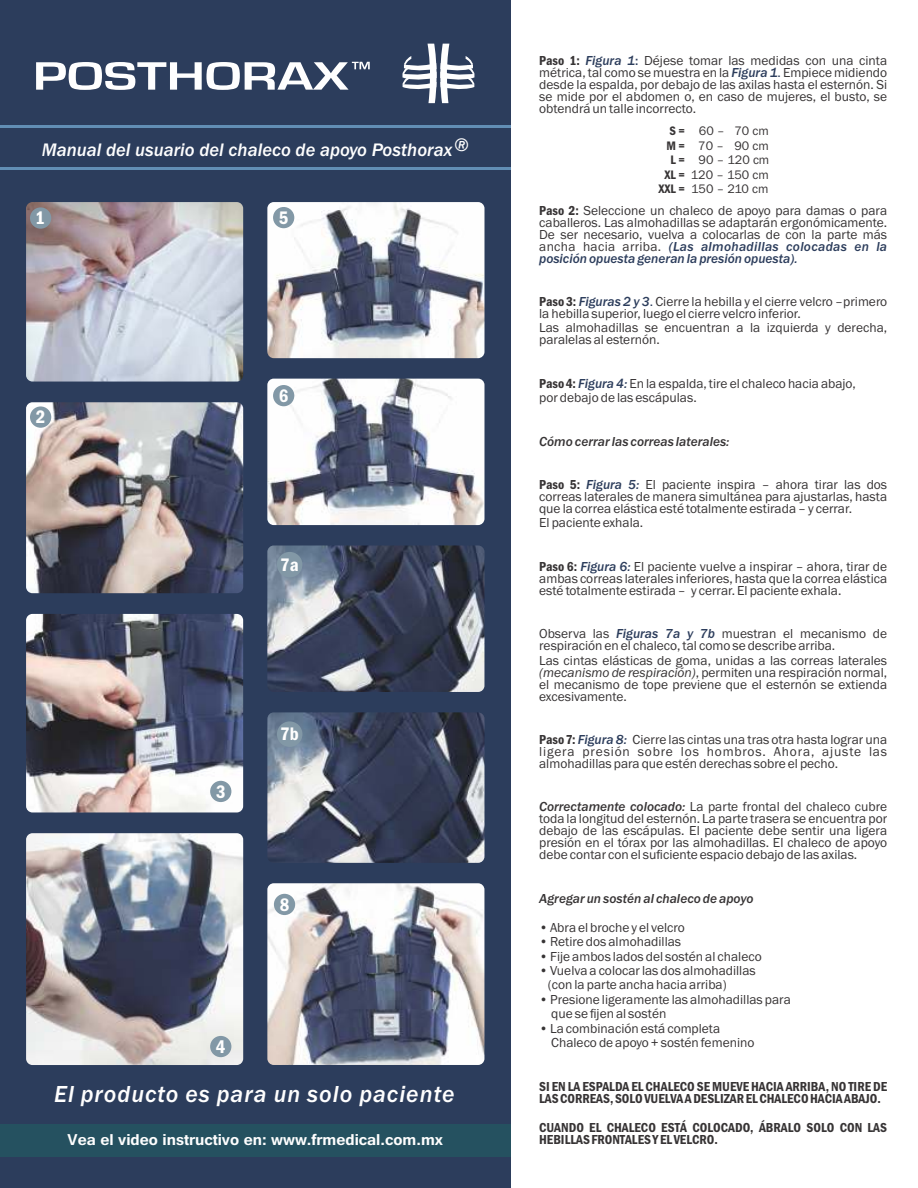
<style>
.page{position:relative;width:918px;height:1188px;background:#fff}
.page>*{position:absolute;margin:0;border:0;box-sizing:border-box;transform-origin:0 0}
.t1{font:italic 500 24px "Franklin Gothic";letter-spacing:.04em;color:#fefefe}
.t2{font:700 19.5px "Tunga";color:#fefefe}
.t3{font:italic 500 18.75px "Franklin Gothic";color:#fefefe}
.t4{font:600 condensed 18.75px "Franklin Gothic";color:#fefefe}
.t5{font:13.5px/12px "Franklin Gothic";color:#373435;text-align:justify}
.t6{font:600 condensed 13.5px/12px "Franklin Gothic";color:#373435}
.t7{font:italic 500 13.5px "Franklin Gothic";color:#373435}
.t8{font:12.75px/14.4px "Franklin Gothic";color:#373435;text-align:right}
.t9{font:600 condensed 12.75px/14.4px "Franklin Gothic";color:#373435;text-align:right}
.s1{font-weight:600;font-stretch:condensed}
.s2{font-weight:500;font-style:italic;color:#2c3d5c}
.s3{font-weight:500;color:#2c3d5c}
.s4{color:#2c3d5c}
.s5{font-style:italic}
.s6{font-weight:500;font-style:italic}
</style>
<div class="page">
<div style="left:0;top:0;width:510px;height:1188px;background:#2c3d5c"></div>
<img style="left:26px;top:202px;width:217px;height:180px;border-radius:6px">
<img style="left:267px;top:202px;width:218px;height:156px;border-radius:6px">
<img style="left:26px;top:402px;width:217px;height:191px;border-radius:6px">
<img style="left:267px;top:379px;width:217px;height:146px;border-radius:6px">
<img style="left:267px;top:546px;width:217px;height:146px;border-radius:6px">
<img style="left:267px;top:712px;width:217px;height:151px;border-radius:6px">
<img style="left:26px;top:833px;width:217px;height:232px;border-radius:6px">
<img style="left:267px;top:883px;width:217px;height:182px;border-radius:6px">
<img style="left:26px;top:614px;width:217px;height:198px;border-radius:6px">
<svg style="left:0;top:126px;width:510px;height:44px;fill:#628eb4"></svg>
<div style="left:0;top:129px;width:510px;height:38px;background:#2c3d5c"></div>
<svg style="left:36px;top:62px;width:334px;height:28px"></svg>
<svg style="left:402px;top:44px;width:72px;height:59px"></svg>
<div style="left:30px;top:207px;width:21px;height:22px;background:#8298a6;border-radius:50%"></div>
<div style="left:273px;top:207px;width:21px;height:21px;background:#8298a6;border-radius:50%"></div>
<div style="left:30px;top:406px;width:21px;height:22px;background:#8298a6;border-radius:50%"></div>
<div style="left:273px;top:385px;width:21px;height:21px;background:#8298a6;border-radius:50%"></div>
<div style="left:210px;top:781px;width:21px;height:21px;background:#8298a6;border-radius:50%"></div>
<div style="left:277px;top:552px;width:25px;height:25px;background:#8298a6;border-radius:50%"></div>
<div style="left:277px;top:721px;width:25px;height:26px;background:#8298a6;border-radius:50%"></div>
<div style="left:274px;top:894px;width:21px;height:21px;background:#8298a6;border-radius:50%"></div>
<div style="left:210px;top:1036px;width:21px;height:21px;background:#8298a6;border-radius:50%"></div>
<div style="left:0;top:1124px;width:510px;height:33px;background:#255160"></div>
<h3 class="t3" style="left:42px;top:143px;width:428px">Manual del usuario del chaleco de apoyo Posthorax®</h3>
<h3 class="t4" style="left:35px;top:211px;width:11px">1</h3>
<h3 class="t4" style="left:279px;top:211px;width:11px">5</h3>
<h3 class="t4" style="left:36px;top:410px;width:11px">2</h3>
<h3 class="t4" style="left:279px;top:389px;width:11px">6</h3>
<h3 class="t4" style="left:280px;top:558px;width:20px">7a</h3>
<h3 class="t4" style="left:216px;top:785px;width:11px">3</h3>
<h3 class="t4" style="left:216px;top:1040px;width:11px">4</h3>
<h3 class="t4" style="left:280px;top:727px;width:20px">7b</h3>
<h3 class="t4" style="left:280px;top:898px;width:11px">8</h3>
<h1 class="t1" style="left:54px;top:1086px;width:402px">El producto es para un solo paciente</h1>
<h2 class="t2" style="left:68px;top:1127px;width:377px">Vea el video instructivo en: www.frmedical.com.mx</h2>
<p class="t5" style="left:539px;top:56px;width:350px"><span class="s1">Paso 1:</span> <span class="s2">Figura 1</span><span class="s3">:</span> Déjese tomar las medidas con una cinta métrica, tal como se muestra en la <span class="s2">Figura 1</span><span class="s4">.</span> Empiece midiendo desde la espalda, por debajo de las axilas hasta el esternón. Si se mide por el abdomen o, en caso de mujeres, el busto, se obtendrá un talle incorrecto.</p>
<p class="t9" style="left:658px;top:125px;width:28px">S =<br>M =<br>L =<br>XL =<br>XXL =</p>
<p class="t8" style="left:691px;top:125px;width:80px">60 – 70 cm<br>70 – 90 cm<br>90 – 120 cm<br>120 – 150 cm<br>150 – 210 cm</p>
<p class="t5" style="left:539px;top:205px;width:350px"><span class="s1">Paso 2:</span> Seleccione un chaleco de apoyo para damas o para caballeros. Las almohadillas se adaptarán ergonómicamente.<br>De ser necesario, vuelva a colocarlas de con la parte más ancha hacia arriba. <span class="s2">(Las almohadillas colocadas en la posición opuesta generan la presión opuesta).</span></p>
<p class="t5" style="left:539px;top:296px;width:350px"><span class="s1">Paso 3:</span> <span class="s2">Figuras 2 y 3</span><span class="s4">.</span> Cierre la hebilla y el cierre velcro –primero la hebilla superior, luego el cierre velcro inferior.</p>
<p class="t5" style="left:539px;top:323px;width:350px">Las almohadillas se encuentran a la izquierda y derecha, paralelas al esternón.</p>
<p class="t5" style="left:539px;top:377px;width:318px;line-height:14.4px"><span class="s1">Paso 4:</span> <span class="s2">Figura 4:</span> En la espalda, tire el chaleco hacia abajo, por debajo de las escápulas.</p>
<p class="t7" style="left:539px;top:436px;width:192px">Cómo cerrar las correas laterales:</p>
<p class="t5" style="left:539px;top:480px;width:350px"><span class="s1">Paso 5:</span> <span class="s2">Figura 5:</span> El paciente inspira – ahora tirar las dos correas laterales de manera simultánea para ajustarlas, hasta que la correa elástica esté totalmente estirada – y cerrar.</p>
<p class="t5" style="left:539px;top:518px;width:106px">El paciente exhala.</p>
<p class="t5" style="left:539px;top:561px;width:350px"><span class="s1">Paso 6:</span> <span class="s2">Figura 6:</span> El paciente vuelve a inspirar – ahora, tirar de ambas correas laterales inferiores, hasta que la correa elástica esté totalmente estirada – y cerrar. El paciente exhala.</p>
<p class="t5" style="left:539px;top:629px;width:350px">Observa las <span class="s2">Figuras 7a y 7b</span> muestran el mecanismo de respiración en el chaleco, tal como se describe arriba.</p>
<p class="t5" style="left:539px;top:655px;width:350px">Las cintas elásticas de goma, unidas a las correas laterales <span class="s5">(mecanismo de respiración)</span>, permiten una respiración normal, el mecanismo de tope previene que el esternón se extienda excesivamente.</p>
<p class="t5" style="left:539px;top:735px;width:350px"><span class="s1">Paso 7:</span> <span class="s2">Figura 8:</span> Cierre las cintas una tras otra hasta lograr una ligera presión sobre los hombros. Ahora, ajuste las almohadillas para que estén derechas sobre el pecho.</p>
<p class="t5" style="left:539px;top:802px;width:350px"><span class="s6">Correctamente colocado:</span> La parte frontal del chaleco cubre toda la longitud del esternón. La parte trasera se encuentra por debajo de las escápulas. El paciente debe sentir una ligera presión en el tórax por las almohadillas. El chaleco de apoyo debe contar con el suficiente espacio debajo de las axilas.</p>
<p class="t7" style="left:539px;top:893px;width:216px">Agregar un sostén al chaleco de apoyo</p>
<p class="t5" style="left:539px;top:922px;width:147px">• Abra el broche y el velcro</p>
<p class="t5" style="left:539px;top:937px;width:144px">• Retire dos almohadillas</p>
<p class="t5" style="left:539px;top:951px;width:224px">• Fije ambos lados del sostén al chaleco</p>
<p class="t5" style="left:548px;top:964px;width:209px;line-height:14.4px;text-indent:-9px">• Vuelva a colocar las dos almohadillas (con la parte ancha hacia arriba)</p>
<p class="t5" style="left:551px;top:993px;width:241px;line-height:14.4px;text-indent:-12px">• Presione ligeramente las almohadillas para que se fijen al sostén</p>
<p class="t5" style="left:551px;top:1022px;width:205px;line-height:14.4px;text-indent:-12px">• La combinación está completa<br>Chaleco de apoyo + sostén femenino</p>
<p class="t6" style="left:539px;top:1081px;width:349px">SI EN LA ESPALDA EL CHALECO SE MUEVE HACIA ARRIBA, NO TIRE DE<br>LAS CORREAS, SOLO VUELVA A DESLIZAR EL CHALECO HACIA ABAJO.</p>
<p class="t6" style="left:539px;top:1122px;width:349px">CUANDO EL CHALECO ESTÁ COLOCADO, ÁBRALO SOLO CON LAS<br>HEBILLAS FRONTALES Y EL VELCRO.</p>
</div>
